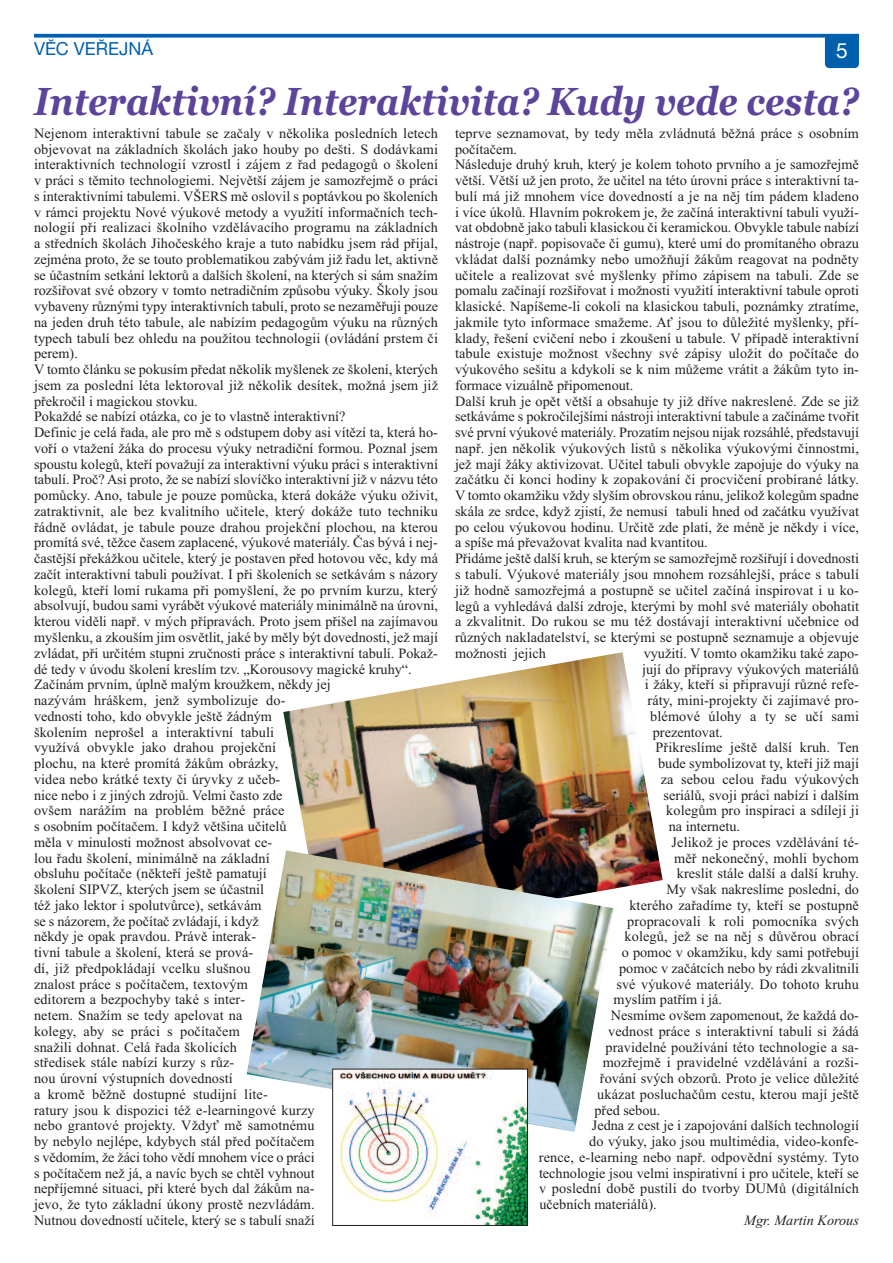
<style>
.page{position:relative;width:893px;height:1263px;background:#fff}
.page>*{position:absolute;margin:0;border:0;box-sizing:border-box;transform-origin:0 0}
.t1{font:italic 700 39px "Georgia";color:#5c449b;scale:.89 1}
.t2{font:21px "Helvetica Neue CE";color:#fff}
.t3{font:18px "Helvetica Neue CE";color:#0160ae}
.t4{font:14.25px/15.8px "Times New Roman";color:#231f20}
.t5{font:italic 14.25px "Times New Roman";color:#231f20}
</style>
<div class="page">
<svg style="left:34px;top:34px;width:825px;height:4px;background:#1a6fb5"></svg>
<div style="left:825px;top:34px;width:34px;height:34px;background:#0160ae;border-radius:4px"></div>
<img style="left:283px;top:652px;width:380px;height:237px">
<img style="left:247px;top:850px;width:367px;height:282px">
<img style="left:334px;top:1071px;width:192px;height:153px">
<div style="left:332px;top:1069px;width:196px;height:157px;border:1px solid #231f20"></div>
<p class="t3" style="left:34px;top:43px;width:121px">VĚC VEŘEJNÁ</p>
<h2 class="t2" style="left:836px;top:43px;width:13px">5</h2>
<h1 class="t1" style="left:34px;top:78px;width:928px">Interaktivní? Interaktivita? Kudy vede cesta?</h1>
<p class="t4" style="left:34px;top:125px;width:405px">Nejenom interaktivní tabule se začaly v několika posledních letech objevovat na základních školách jako houby po dešti. S dodávkami interaktivních technologií vzrostl i zájem z řad pedagogů o školení v práci s těmito technologiemi. Největší zájem je samozřejmě o práci s interaktivními tabulemi. VŠERS mě oslovil s poptávkou po školeních v rámci projektu Nové výukové metody a využití informačních tech&shy;nologií při realizaci školního vzdělávacího programu na základních a středních školách Jihočeského kraje a tuto nabídku jsem rád přijal, zejména proto, že se touto problematikou zabývám již řadu let, aktivně se účastním setkání lektorů a dalších školení, na kterých si sám snažím rozšiřovat své obzory v tomto netradičním způsobu výuky. Školy jsou vybaveny různými typy interaktivních tabulí, proto se nezaměřuji pouze na jeden druh této tabule, ale nabízím pedagogům výuku na různých typech tabulí bez ohledu na použitou technologii (ovládání prstem či perem).<br>V tomto článku se pokusím předat několik myšlenek ze školení, kterých jsem za poslední léta lektoroval již několik desítek, možná jsem již překročil i magickou stovku.<br>Pokaždé se nabízí otázka, co je to vlastně interaktivní?<br>Definic je celá řada, ale pro mě s odstupem doby asi vítězí ta, která ho&shy;voří o vtažení žáka do procesu výuky netradiční formou. Poznal jsem spoustu kolegů, kteří považují za interaktivní výuku práci s interaktivní tabulí. Proč? Asi proto, že se nabízí slovíčko interaktivní již v názvu této pomůcky. Ano, tabule je pouze pomůcka, která dokáže výuku oživit, zatraktivnit, ale bez kvalitního učitele, který dokáže tuto techniku řádně ovládat, je tabule pouze drahou projekční plochou, na kterou promítá své, těžce časem zaplacené, výukové materiály. Čas bývá i nej&shy;častější překážkou učitele, který je postaven před hotovou věc, kdy má začít interaktivní tabuli používat. I při školeních se setkávám s názory kolegů, kteří lomí rukama při pomyšlení, že po prvním kurzu, který absolvují, budou sami vyrábět výukové materiály minimálně na úrovni, kterou viděli např. v mých přípravách. Proto jsem přišel na zajímavou myšlenku, a zkouším jim osvětlit, jaké by měly být dovednosti, jež mají zvládat, při určitém stupni zručnosti práce s interaktivní tabulí. Pokaž&shy;dé tedy v úvodu školení kreslím tzv. „Korousovy magické kruhy“.<br>Začínám prvním, úplně malým kroužkem, někdy jej<br>nazývám hráškem, jenž symbolizuje do-<br>vednosti toho, kdo obvykle ještě žádným<br>školením neprošel a interaktivní tabuli<br>využívá obvykle jako drahou projekční<br>plochu, na které promítá žákům obrázky,<br>videa nebo krátké texty či úryvky z učeb-<br>nice nebo i z jiných zdrojů. Velmi často zde<br>ovšem narážím na problém běžné práce<br>s osobním počítačem. I když většina učitelů<br>měla v minulosti možnost absolvovat ce-<br>lou řadu školení, minimálně na základní<br>obsluhu počítače (někteří ještě pamatují<br>školení SIPVZ, kterých jsem se účastnil<br>též jako lektor i spolutvůrce), setkávám<br>se s názorem, že počítač zvládají, i když<br>někdy je opak pravdou. Právě interak-<br>tivní tabule a školení, která se prová-<br>dí, již předpokládají vcelku slušnou<br>znalost práce s počítačem, textovým<br>editorem a bezpochyby také s inter-<br>netem. Snažím se tedy apelovat na<br>kolegy, aby se práci s počítačem<br>snažili dohnat. Celá řada školicích<br>středisek stále nabízí kurzy s růz-<br>nou úrovní výstupních dovedností<br>a kromě běžně dostupné studijní lite-<br>ratury jsou k dispozici též e-learningové kurzy<br>nebo grantové projekty. Vždyť mě samotnému<br>by nebylo nejlépe, kdybych stál před počítačem<br>s vědomím, že žáci toho vědí mnohem více o práci<br>s počítačem než já, a navíc bych se chtěl vyhnout<br>nepříjemné situaci, při které bych dal žákům na-<br>jevo, že tyto základní úkony prostě nezvládám.<br>Nutnou dovedností učitele, který se s tabulí snaží</p>
<p class="t4" style="left:455px;top:125px;width:405px">teprve seznamovat, by tedy měla zvládnutá běžná práce s osobním počítačem.<br>Následuje druhý kruh, který je kolem tohoto prvního a je samozřejmě větší. Větší už jen proto, že učitel na této úrovni práce s interaktivní ta&shy;bulí má již mnohem více dovedností a je na něj tím pádem kladeno i více úkolů. Hlavním pokrokem je, že začíná interaktivní tabuli využí&shy;vat obdobně jako tabuli klasickou či keramickou. Obvykle tabule nabízí nástroje (např. popisovače či gumu), které umí do promítaného obrazu vkládat další poznámky nebo umožňují žákům reagovat na podněty učitele a realizovat své myšlenky přímo zápisem na tabuli. Zde se pomalu začínají rozšiřovat i možnosti využití interaktivní tabule oproti klasické. Napíšeme-li cokoli na klasickou tabuli, poznámky ztratíme, jakmile tyto informace smažeme. Ať jsou to důležité myšlenky, pří&shy;klady, řešení cvičení nebo i zkoušení u tabule. V případě interaktivní tabule existuje možnost všechny své zápisy uložit do počítače do výukového sešitu a kdykoli se k nim můžeme vrátit a žákům tyto in&shy;formace vizuálně připomenout.<br>Další kruh je opět větší a obsahuje ty již dříve nakreslené. Zde se již setkáváme s pokročilejšími nástroji interaktivní tabule a začínáme tvořit své první výukové materiály. Prozatím nejsou nijak rozsáhlé, představují např. jen několik výukových listů s několika výukovými činnostmi, jež mají žáky aktivizovat. Učitel tabuli obvykle zapojuje do výuky na začátku či konci hodiny k zopakování či procvičení probírané látky.<br>V tomto okamžiku vždy slyším obrovskou ránu, jelikož kolegům spadne skála ze srdce, když zjistí, že nemusí tabuli hned od začátku využívat po celou výukovou hodinu. Určitě zde platí, že méně je někdy i více, a spíše má převažovat kvalita nad kvantitou.<br>Přidáme ještě další kruh, se kterým se samozřejmě rozšiřují i dovednosti s tabulí. Výukové materiály jsou mnohem rozsáhlejší, práce s tabulí již hodně samozřejmá a postupně se učitel začíná inspirovat i u ko&shy;legů a vyhledává další zdroje, kterými by mohl své materiály obohatit a zkvalitnit. Do rukou se mu též dostávají interaktivní učebnice od různých nakladatelství, se kterými se postupně seznamuje a objevuje možnosti jejich</p>
<p class="t4" style="left:644px;top:645px;width:217px">využití. V tomto okamžiku také zapo-</p>
<p class="t4" style="left:642px;top:661px;width:218px">jují do přípravy výukových materiálů</p>
<p class="t4" style="left:645px;top:676px;width:216px">i žáky, kteří si připravují různé refe-</p>
<p class="t4" style="left:647px;top:692px;width:213px">ráty, mini-projekty či zajímavé pro-</p>
<p class="t4" style="left:650px;top:708px;width:210px">blémové úlohy a ty se učí sami</p>
<p class="t4" style="left:653px;top:724px;width:72px">prezentovat.</p>
<p class="t4" style="left:655px;top:739px;width:205px">Přikreslíme ještě další kruh. Ten</p>
<p class="t4" style="left:658px;top:755px;width:202px">bude symbolizovat ty, kteří již mají</p>
<p class="t4" style="left:661px;top:771px;width:200px">za sebou celou řadu výukových</p>
<p class="t4" style="left:663px;top:787px;width:197px">seriálů, svoji práci nabízí i dalším</p>
<p class="t4" style="left:666px;top:802px;width:194px">kolegům pro inspiraci a sdílejí ji</p>
<p class="t4" style="left:669px;top:818px;width:73px">na internetu.</p>
<p class="t4" style="left:671px;top:834px;width:189px">Jelikož je proces vzdělávání té-</p>
<p class="t4" style="left:674px;top:850px;width:186px">měř nekonečný, mohli bychom</p>
<p class="t4" style="left:677px;top:865px;width:184px">kreslit stále další a další kruhy.</p>
<p class="t4" style="left:666px;top:881px;width:194px">My však nakreslíme poslední, do</p>
<p class="t4" style="left:629px;top:897px;width:231px">kterého zařadíme ty, kteří se postupně</p>
<p class="t4" style="left:627px;top:913px;width:233px">propracovali k roli pomocníka svých</p>
<p class="t4" style="left:624px;top:928px;width:236px">kolegů, jež se na něj s důvěrou obrací</p>
<p class="t4" style="left:622px;top:944px;width:239px">o pomoc v okamžiku, kdy sami potřebují</p>
<p class="t4" style="left:619px;top:960px;width:241px">pomoc v začátcích nebo by rádi zkvalitnili</p>
<p class="t4" style="left:616px;top:976px;width:244px">své výukové materiály. Do tohoto kruhu</p>
<p class="t4" style="left:614px;top:991px;width:110px">myslím patřím i já.</p>
<p class="t4" style="left:611px;top:1007px;width:250px">Nesmíme ovšem zapomenout, že každá do-</p>
<p class="t4" style="left:608px;top:1023px;width:252px">vednost práce s interaktivní tabulí si žádá</p>
<p class="t4" style="left:605px;top:1039px;width:255px">pravidelné používání této technologie a sa-</p>
<p class="t4" style="left:603px;top:1054px;width:258px">mozřejmě i pravidelné vzdělávání a rozši-</p>
<p class="t4" style="left:600px;top:1070px;width:260px">řování svých obzorů. Proto je velice důležité</p>
<p class="t4" style="left:597px;top:1086px;width:263px">ukázat posluchačům cestu, kterou mají ještě</p>
<p class="t4" style="left:594px;top:1102px;width:67px">před sebou.</p>
<p class="t4" style="left:592px;top:1117px;width:269px">Jedna z cest je i zapojování dalších technologií</p>
<p class="t4" style="left:589px;top:1133px;width:271px">do výuky, jako jsou multimédia, video-konfe-</p>
<p class="t4" style="left:539px;top:1149px;width:322px">rence, e-learning nebo např. odpovědní systémy. Tyto</p>
<p class="t4" style="left:539px;top:1165px;width:321px">technologie jsou velmi inspirativní i pro učitele, kteří se</p>
<p class="t4" style="left:539px;top:1180px;width:321px">v poslední době pustili do tvorby DUMů (digitálních</p>
<p class="t4" style="left:539px;top:1196px;width:119px">učebních materiálů).</p>
<p class="t5" style="left:744px;top:1211px;width:116px">Mgr. Martin Korous</p>
</div>
